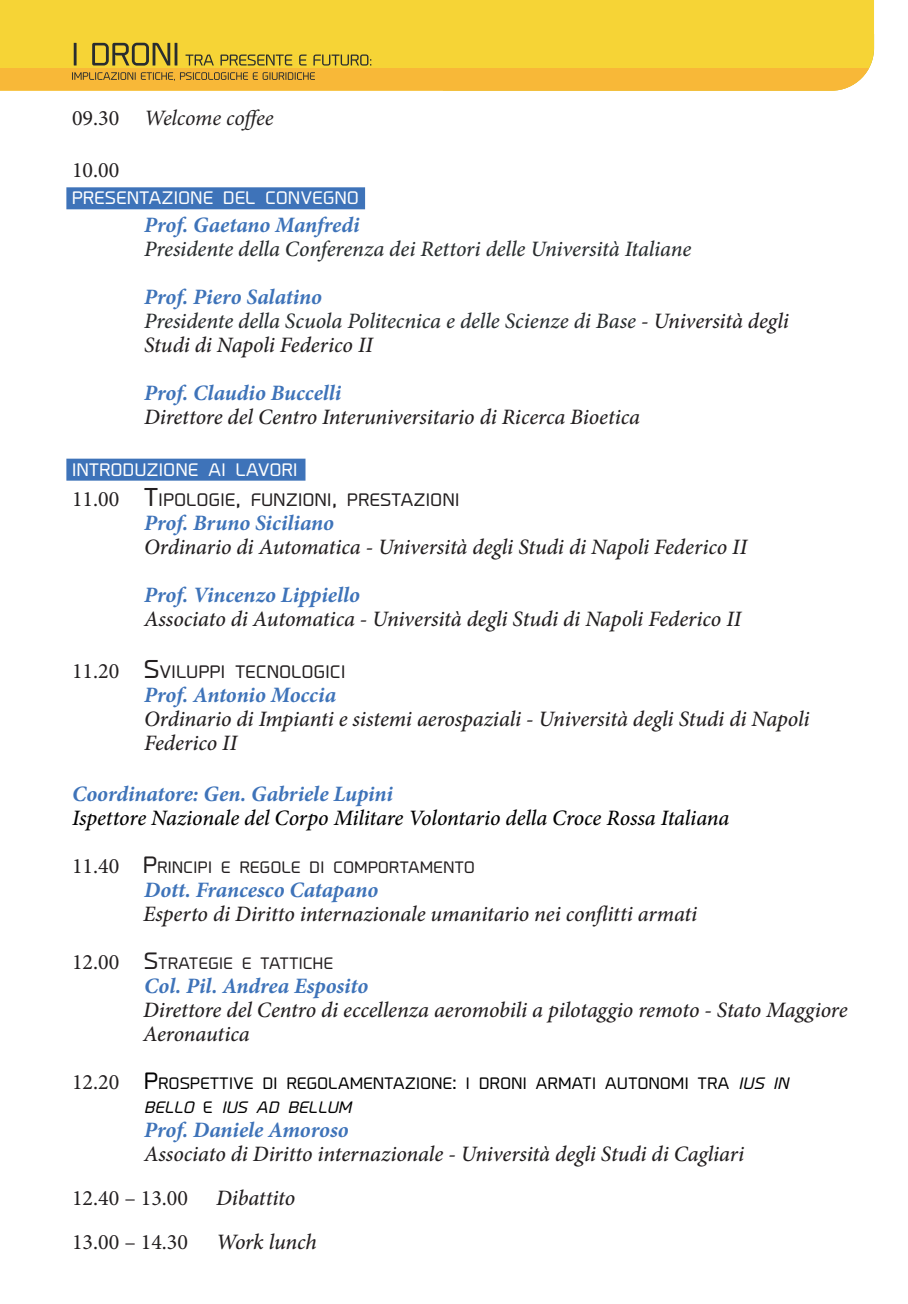
<style>
.page{position:relative;width:908px;height:1304px;background:#fff}
.page>*{position:absolute;margin:0;border:0;box-sizing:border-box;transform-origin:0 0}
.t1{font:italic 500 22px/24px "Minion Pro";letter-spacing:-.01em;color:#231f20}
.t2{font:italic 700 22px "Minion Pro";letter-spacing:-.005em;color:#3e73b9}
.t3{font:italic 500 22px/24px "Minion Pro";letter-spacing:-.005em;color:#292d2f}
.t4{font:italic 500 22px "Minion Pro";letter-spacing:-.01em;color:#000001}
.t5{font:22px "Minion Pro";color:#231f20}
.t6{font:italic 22px "Minion Pro";letter-spacing:-.005em;color:#231f20}
.t7{font:16.8px/30px "Prime";letter-spacing:.03em;color:#231f20}
.t8{font:16.8px "Prime";letter-spacing:.03em;color:#fff}
.t9{font:15.4px/24px "Prime";letter-spacing:.03em;color:#000001}
.t10{font:15.4px "Prime";letter-spacing:.03em;color:#231f20}
.s1{font-style:normal}
.s2{font-weight:700;color:#3e73b9}
.s3{color:#231f20}
.s4{color:#fff}
.s5{font-family:"Minion Pro";font-size:22px}
.s6{font-size:24px}
.s7{font-size:22px}
.s8{font-family:"Minion Pro";font-size:22px;color:#231f20}
.s9{font-style:italic}
</style>
<div class="page">
<div style="left:0;top:0;width:873px;height:69px;background:#f6d436"></div>
<div style="left:0;top:69px;width:873px;height:22px;background:#f8b838"></div>
<svg style="left:72px;top:72px;width:243px;height:9px"></svg>
<svg style="left:74px;top:43px;width:297px;height:23px;background:#cab034"></svg>
<div style="left:66px;top:187px;width:299px;height:22px;background:#3e73b9"></div>
<div style="left:66px;top:459px;width:239px;height:22px;background:#3e73b9"></div>
<p class="t6" style="left:72px;top:103px;width:203px"><span class="s1">09.30</span> Welcome coffee</p>
<p class="t5" style="left:72px;top:155px;width:49px">10.00</p>
<p class="t8" style="left:72px;top:188px;width:288px">PRESENTAZIONE DEL CONVEGNO</p>
<p class="t2" style="left:144px;top:210px;width:217px">Prof. Gaetano Manfredi</p>
<p class="t3" style="left:144px;top:237px;width:548px">Presidente della Conferenza dei Rettori delle Università Italiane</p>
<p class="t3" style="left:144px;top:285px;width:645px"><span class="s2">Prof. Piero Salatino<br></span>Presidente della Scuola Politecnica e delle Scienze di Base <span class="s3">- Università degli<br>Studi di Napoli Federico II</span></p>
<p class="t2" style="left:144px;top:378px;width:198px">Prof. Claudio Buccelli</p>
<p class="t1" style="left:144px;top:405px;width:497px">Direttore del Centro Interuniversitario di Ricerca Bioetica</p>
<p class="t7" style="left:72px;top:455px;width:388px"><span class="s4">INTRODUZIONE AI LAVORI<br></span><span class="s5">11.00</span> <span class="s6">T</span>IPOLOGIE<span class="s6">,</span> FUNZIONI<span class="s6">,</span> PRESTAZIONI</p>
<p class="t2" style="left:144px;top:507px;width:191px">Prof. Bruno Siciliano</p>
<p class="t1" style="left:144px;top:535px;width:604px">Ordinario di Automatica - Università degli Studi di Napoli Federico II</p>
<p class="t2" style="left:144px;top:579px;width:217px">Prof. Vincenzo Lippiello</p>
<p class="t1" style="left:144px;top:607px;width:598px">Associato di Automatica - Università degli Studi di Napoli Federico II</p>
<p class="t7" style="left:72px;top:656px;width:274px"><span class="s5">11.20</span> <span class="s6">S</span>VILUPPI TECNOLOGICI</p>
<p class="t2" style="left:144px;top:679px;width:193px">Prof. Antonio Moccia</p>
<p class="t1" style="left:144px;top:706px;width:666px">Ordinario di Impianti e sistemi aerospaziali - Università degli Studi di Napoli<br>Federico II</p>
<p class="t2" style="left:72px;top:778px;width:322px">Coordinatore: Gen. Gabriele Lupini</p>
<p class="t4" style="left:72px;top:803px;width:658px">Ispettore Nazionale del Corpo Militare Volontario della Croce Rossa Italiana</p>
<p class="t10" style="left:72px;top:858px;width:404px"><span class="s5">11.40</span> <span class="s7">P</span>RINCIPI E REGOLE DI COMPORTAMENTO</p>
<p class="t2" style="left:144px;top:874px;width:235px">Dott. Francesco Catapano</p>
<p class="t1" style="left:143px;top:902px;width:555px">Esperto di Diritto internazionale umanitario nei conflitti armati</p>
<p class="t10" style="left:72px;top:954px;width:262px"><span class="s5">12.00</span> <span class="s7">S</span>TRATEGIE E TATTICHE</p>
<p class="t2" style="left:144px;top:970px;width:225px">Col. Pil. Andrea Esposito</p>
<p class="t1" style="left:143px;top:998px;width:705px">Direttore del Centro di eccellenza aeromobili a pilotaggio remoto - Stato Maggiore<br>Aeronautica</p>
<p class="t9" style="left:144px;top:1072px;width:649px;text-indent:-72px"><span class="s8">12.20</span> <span class="s7">P</span>ROSPETTIVE DI REGOLAMENTAZIONE<span class="s7">:</span> I DRONI ARMATI AUTONOMI TRA <span class="s9">IUS IN<br>BELLO</span> E <span class="s9">IUS AD BELLUM</span></p>
<p class="t2" style="left:144px;top:1114px;width:206px">Prof. Daniele Amoroso</p>
<p class="t1" style="left:144px;top:1142px;width:601px">Associato di Diritto internazionale - Università degli Studi di Cagliari</p>
<p class="t5" style="left:72px;top:1183px;width:117px">12.40 – 13.00</p>
<p class="t1" style="left:216px;top:1186px;width:81px">Dibattito</p>
<p class="t5" style="left:72px;top:1227px;width:117px">13.00 – 14.30</p>
<p class="t1" style="left:216px;top:1230px;width:102px">Work lunch</p>
</div>
